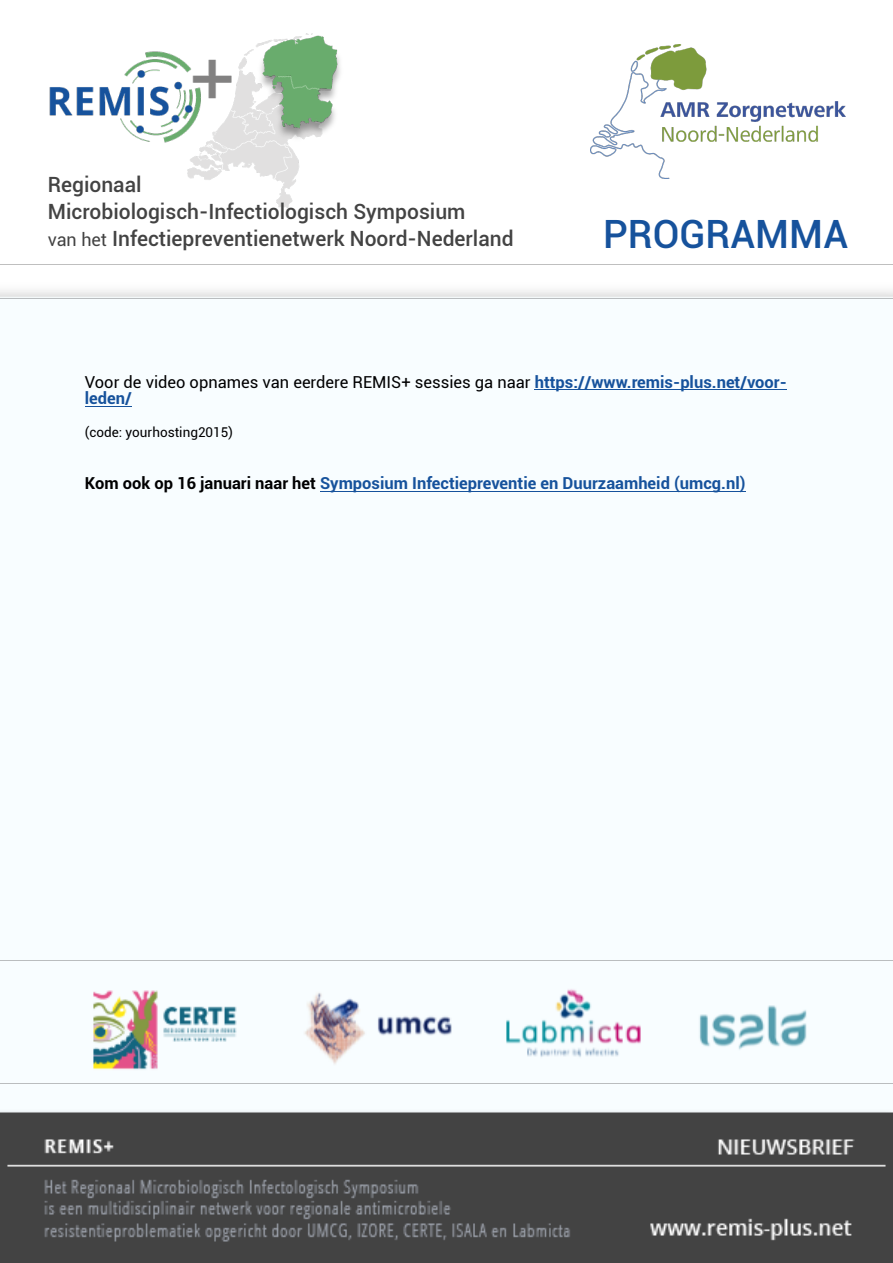
<style>
.page{position:relative;width:893px;height:1263px;background:#fff}
.page>*{position:absolute;margin:0;border:0;box-sizing:border-box;transform-origin:0 0}
.t1{font:500 39px "Roboto";color:#16529c}
.t2{font:500 21px/27px "Roboto";color:#434343}
.t3{font:16.5px/16.5px "Roboto";color:#000}
.t4{font:700 16.5px "Roboto";color:#16529c}
.t5{font:13.5px "Roboto";color:#000}
.s1{font-weight:400;font-size:18px}
.s2{font-weight:700;color:#16529c}
.s3{color:#000}
</style>
<div class="page">
<div style="left:0;top:298px;width:893px;height:965px;background:#f8fdff"></div>
<img style="left:0;top:960px;width:893px;height:303px">
<img style="left:49px;top:51px;width:138px;height:92px">
<img style="left:187px;top:33px;width:133px;height:175px">
<img style="left:258px;top:37px;width:82px;height:104px">
<img style="left:263px;top:36px;width:74px;height:93px">
<img style="left:277px;top:75px;width:43px;height:15px">
<img style="left:591px;top:44px;width:255px;height:135px">
<hr style="left:535px;top:389px;width:252px;height:1px;background:#16529c">
<hr style="left:85px;top:406px;width:47px;height:1px;background:#16529c">
<hr style="left:320px;top:491px;width:425px;height:1px;background:#16529c">
<p class="t2" style="left:48px;top:173px;width:467px">Regionaal<br>Microbiologisch-Infectiologisch Symposium<br><span class="s1">van het</span> Infectiepreventienetwerk Noord-Nederland</p>
<h1 class="t1" style="left:603px;top:218px;width:247px">PROGRAMMA</h1>
<p class="t3" style="left:85px;top:376px;width:704px">Voor de video opnames van eerdere REMIS+ sessies ga naar <span class="s2">https://www.remis-plus.net/voor&shy;leden/</span></p>
<p class="t5" style="left:85px;top:427px;width:150px">(code: yourhosting2015)</p>
<p class="t4" style="left:85px;top:477px;width:662px"><span class="s3">Kom ook op 16 januari naar het</span> Symposium Infectiepreventie en Duurzaamheid (umcg.nl)</p>
</div>
